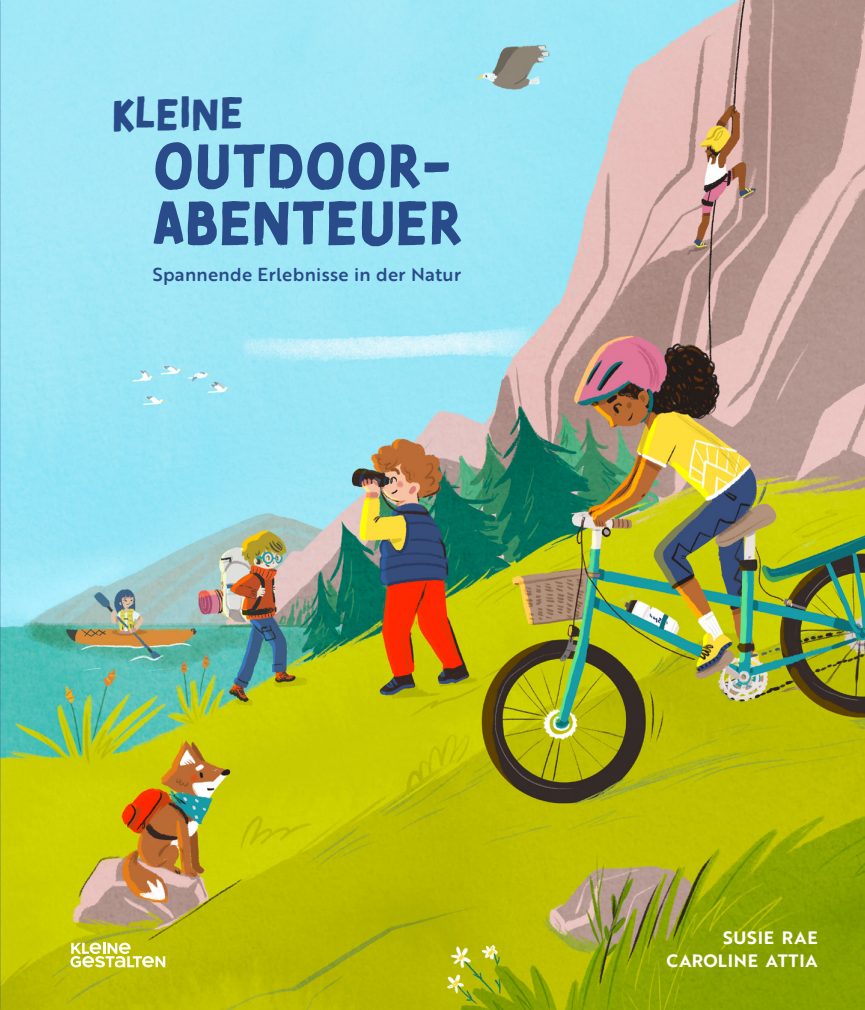
<style>
.page{position:relative;width:865px;height:1010px;background:#fff}
.page>*{position:absolute;margin:0;border:0;box-sizing:border-box;transform-origin:0 0}
.t1{font:61.25px/56.9px "Tomarik Brush";color:#294b8a}
.t2{font:43.75px "Tomarik Brush";color:#294b8a}
.t3{font:500 18.25px "Brother 1816 Printed";letter-spacing:.015em;color:#294b8a}
.t4{font:700 17.5px/22.9px "Brother 1816 Printed";letter-spacing:.04em;color:#fff;text-align:right}
</style>
<div class="page">
<img style="left:0;top:0;width:865px;height:1010px">
<svg style="left:70px;top:942px;width:95px;height:25px"></svg>
<h2 class="t2" style="left:112px;top:74px;width:133px">KLEINE</h2>
<h1 class="t1" style="left:153px;top:131px;width:310px">OUTDOOR-<br>ABENTEUER</h1>
<p class="t3" style="left:153px;top:261px;width:310px">Spannende Erlebnisse in der Natur</p>
<p class="t4" style="left:666px;top:926px;width:153px">SUSIE RAE<br>CAROLINE ATTIA</p>
</div>
